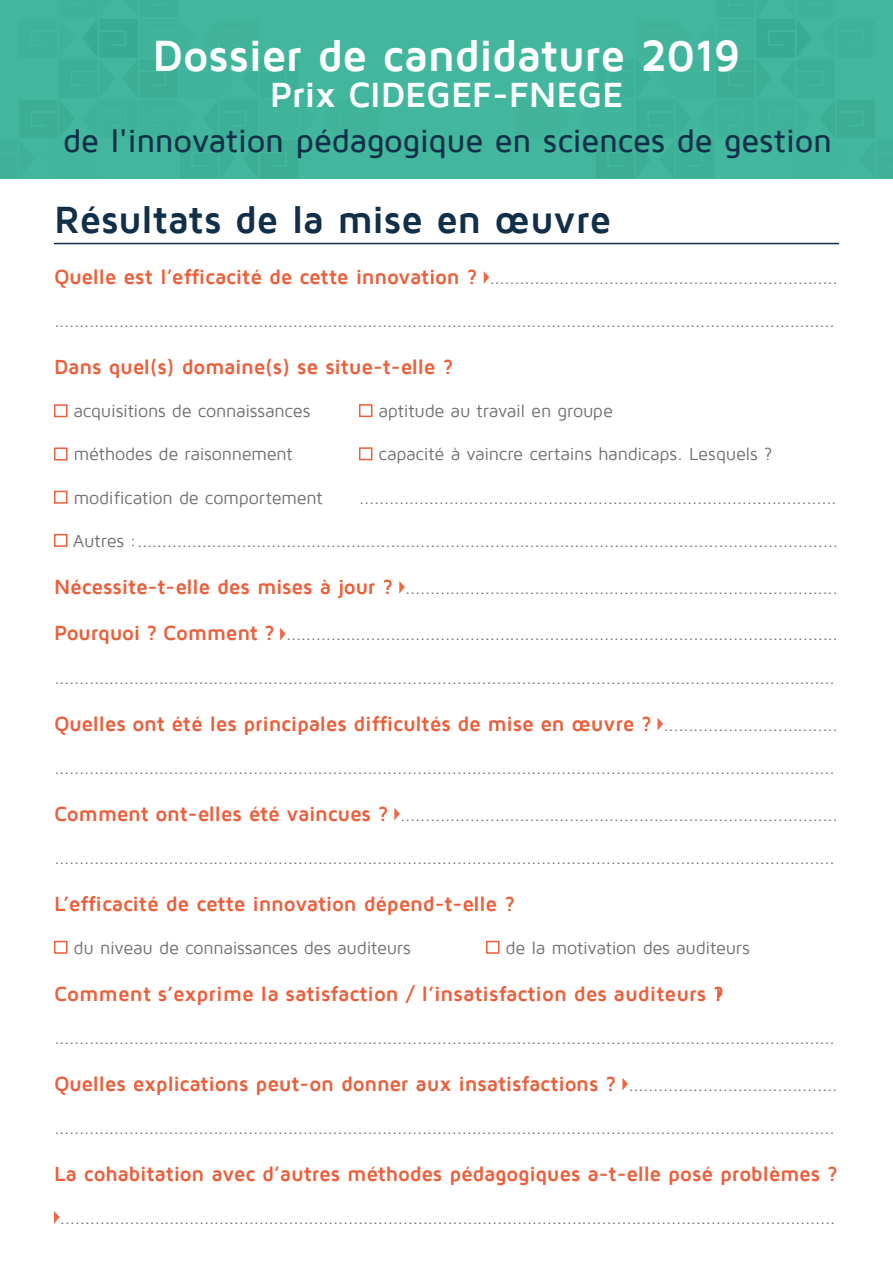
<style>
.page{position:relative;width:893px;height:1263px;background:#fff}
.page>*{position:absolute;margin:0;border:0;box-sizing:border-box;transform-origin:0 0}
.t1{font:700 45px "Maven Pro";letter-spacing:-.015em;color:#fff}
.t2{font:700 39px "Maven Pro";letter-spacing:-.01em;color:#112f49}
.t3{font:700 36px "Maven Pro";letter-spacing:-.005em;color:#fff}
.t4{font:500 33px "Maven Pro";letter-spacing:-.015em;color:#112f49}
.t5{font:700 21px "Maven Pro";letter-spacing:-.015em;color:#eb5f3b}
.t6{font:18px "Maven Pro";letter-spacing:-.015em;color:#706f6f}
.s1{font-weight:700;font-size:21px;color:#eb5f3b}
.s2{font-weight:400;font-size:18px;color:#706f6f}
</style>
<div class="page">
<img style="left:0;top:0;width:893px;height:179px">
<hr style="left:54px;top:243px;width:785px;height:1px;background:#112f49">
<svg style="left:484px;top:271px;width:5px;height:13px"></svg>
<div style="left:54px;top:404px;width:14px;height:13px;border:2px solid #eb5f3b"></div>
<div style="left:54px;top:447px;width:14px;height:13px;border:2px solid #eb5f3b"></div>
<div style="left:54px;top:491px;width:14px;height:13px;border:2px solid #eb5f3b"></div>
<div style="left:54px;top:534px;width:14px;height:13px;border:2px solid #eb5f3b"></div>
<svg style="left:399px;top:581px;width:6px;height:13px"></svg>
<svg style="left:280px;top:628px;width:6px;height:12px"></svg>
<svg style="left:657px;top:718px;width:6px;height:12px"></svg>
<svg style="left:394px;top:808px;width:6px;height:12px"></svg>
<div style="left:54px;top:941px;width:14px;height:13px;border:2px solid #eb5f3b"></div>
<div style="left:486px;top:941px;width:14px;height:13px;border:2px solid #eb5f3b"></div>
<svg style="left:717px;top:988px;width:6px;height:12px"></svg>
<svg style="left:622px;top:1078px;width:6px;height:12px"></svg>
<svg style="left:54px;top:1211px;width:6px;height:13px"></svg>
<div style="left:359px;top:404px;width:13px;height:13px;border:2px solid #eb5f3b"></div>
<div style="left:359px;top:447px;width:13px;height:13px;border:2px solid #eb5f3b"></div>
<h1 class="t1" style="left:153px;top:32px;width:590px">Dossier de candidature 2019</h1>
<h3 class="t3" style="left:270px;top:76px;width:355px">Prix CIDEGEF-FNEGE</h3>
<h3 class="t4" style="left:63px;top:124px;width:771px">de l'innovation pédagogique en sciences de gestion</h3>
<h2 class="t2" style="left:54px;top:199px;width:559px">Résultats de la mise en œuvre</h2>
<p class="t6" style="left:54px;top:269px;width:786px"><span class="s1">Quelle est l’efficacité de cette innovation ?</span> ......................................................................</p>
<p class="t6" style="left:54px;top:312px;width:782px">.............................................................................................................................................................</p>
<p class="t5" style="left:54px;top:356px;width:401px">Dans quel(s) domaine(s) se situe-t-elle ?</p>
<p class="t6" style="left:74px;top:402px;width:238px">acquisitions de connaissances</p>
<p class="t6" style="left:74px;top:445px;width:221px">méthodes de raisonnement</p>
<p class="t6" style="left:74px;top:488px;width:251px">modification de comportement</p>
<p class="t6" style="left:73px;top:531px;width:767px">Autres :.............................................................................................................................................</p>
<p class="t6" style="left:54px;top:578px;width:786px"><span class="s1">Nécessite-t-elle des mises à jour ?</span> .......................................................................................</p>
<p class="t6" style="left:54px;top:625px;width:786px"><span class="s1">Pourquoi ? Comment ?</span> ...............................................................................................................</p>
<p class="t6" style="left:54px;top:668px;width:782px">.............................................................................................................................................................</p>
<p class="t5" style="left:54px;top:712px;width:785px">Quelles ont été les principales difficultés de mise en œuvre ? <span class="s2">...................................</span></p>
<p class="t6" style="left:54px;top:758px;width:782px">.............................................................................................................................................................</p>
<p class="t6" style="left:54px;top:805px;width:786px"><span class="s1">Comment ont-elles été vaincues ?</span> ........................................................................................</p>
<p class="t6" style="left:379px;top:402px;width:236px">aptitude au travail en groupe</p>
<p class="t6" style="left:379px;top:445px;width:396px">capacité à vaincre certains handicaps. Lesquels ?</p>
<p class="t6" style="left:359px;top:488px;width:479px">................................................................................................</p>
<p class="t6" style="left:54px;top:848px;width:782px">.............................................................................................................................................................</p>
<p class="t5" style="left:54px;top:892px;width:463px">L’efficacité de cette innovation dépend-t-elle ?</p>
<p class="t6" style="left:74px;top:938px;width:339px">du niveau de connaissances des auditeurs</p>
<p class="t6" style="left:506px;top:938px;width:246px">de la motivation des auditeurs</p>
<p class="t5" style="left:54px;top:982px;width:671px">Comment s’exprime la satisfaction / l’insatisfaction des auditeurs ?</p>
<p class="t6" style="left:54px;top:1028px;width:782px">.............................................................................................................................................................</p>
<p class="t5" style="left:54px;top:1072px;width:785px">Quelles explications peut-on donner aux insatisfactions ? <span class="s2">..........................................</span></p>
<p class="t6" style="left:54px;top:1118px;width:782px">.............................................................................................................................................................</p>
<p class="t5" style="left:54px;top:1162px;width:785px">La cohabitation avec d’autres méthodes pédagogiques a-t-elle posé problèmes ?</p>
<p class="t6" style="left:60px;top:1208px;width:777px">............................................................................................................................................................</p>
</div>
